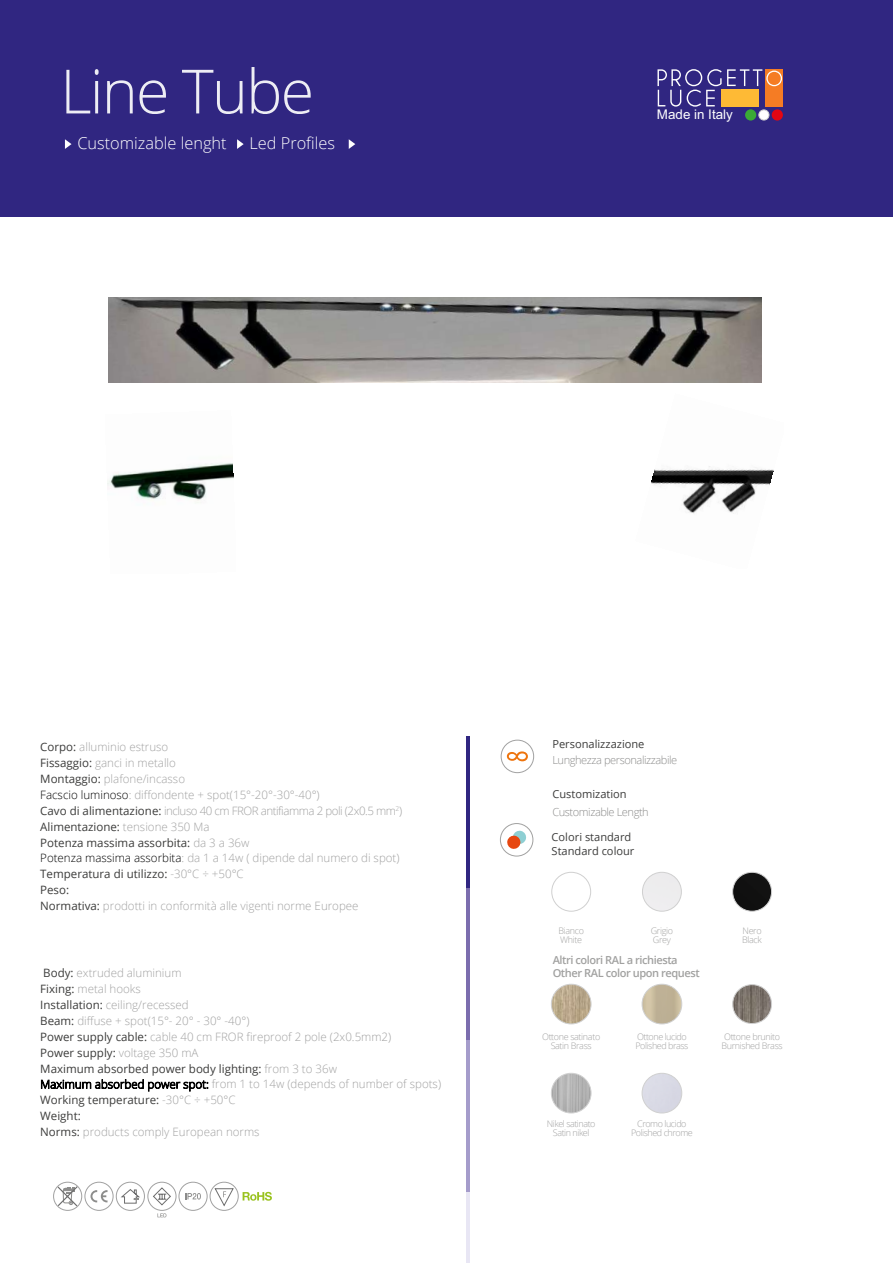
<style>
.page{position:relative;width:893px;height:1263px;background:#fff}
.page>*{position:absolute;margin:0;border:0;box-sizing:border-box;transform-origin:0 0}
.t1{font:300 61.05px "Open Sans";letter-spacing:-.03em;color:#fff}
.t2{font:300 16.35px "Open Sans";color:#fff}
.t3{font:13.35px "Arial";color:#fff}
.t4{font:300 11.55px/15.9px "Open Sans";color:#a1a1a1}
.t5{font:11.1px/13.5px "Open Sans";color:#3c3c3b}
.t6{font:600 11.1px/13.5px "Open Sans";letter-spacing:-.04em;color:#a1a1a0}
.t7{font:300 11.1px "Open Sans";letter-spacing:-.04em;color:#8c8c8b}
.t8{font:300 9px/9px "Open Sans";letter-spacing:-.05em;color:#a1a1a1;text-align:center}
.t9{font:300 9px/9px "Open Sans";letter-spacing:-.04em;color:#a1a1a0}
.s1{font-weight:400;color:#3c3c3b}
.s2{color:#000}
</style>
<div class="page">
<div style="left:0;top:0;width:893px;height:216px;background:#302681"></div>
<svg style="left:65px;top:139px;width:7px;height:10px"></svg>
<svg style="left:237px;top:139px;width:7px;height:10px"></svg>
<svg style="left:349px;top:139px;width:6px;height:10px"></svg>
<hr style="left:466px;top:736px;width:3px;height:152px;background:#302681">
<hr style="left:466px;top:888px;width:3px;height:152px;background:#7b6dae">
<hr style="left:466px;top:1040px;width:3px;height:152px;background:#a59ccb">
<hr style="left:466px;top:1192px;width:3px;height:71px;background:#e8e6f4">
<svg style="left:157px;top:1213px;width:9px;height:4px"></svg>
<svg style="left:119px;top:1188px;width:21px;height:16px"></svg>
<svg style="left:185px;top:1193px;width:16px;height:6px"></svg>
<svg style="left:153px;top:1187px;width:18px;height:19px"></svg>
<svg style="left:214px;top:1188px;width:20px;height:18px"></svg>
<svg style="left:243px;top:1192px;width:29px;height:9px"></svg>
<svg style="left:91px;top:1190px;width:17px;height:12px"></svg>
<div style="left:84px;top:1182px;width:30px;height:29px;border:1px solid #a1a1a1;border-radius:50%"></div>
<div style="left:116px;top:1182px;width:29px;height:29px;border:1px solid #a1a1a1;border-radius:50%"></div>
<div style="left:147px;top:1182px;width:30px;height:29px;border:1px solid #a1a1a1;border-radius:50%"></div>
<div style="left:178px;top:1182px;width:30px;height:29px;border:1px solid #a1a1a1;border-radius:50%"></div>
<div style="left:210px;top:1182px;width:29px;height:29px;border:1px solid #a1a1a1;border-radius:50%"></div>
<svg style="left:56px;top:1185px;width:23px;height:23px"></svg>
<div style="left:53px;top:1182px;width:29px;height:29px;border:1px solid #a1a1a1;border-radius:50%"></div>
<svg style="left:507px;top:751px;width:21px;height:10px"></svg>
<div style="left:501px;top:740px;width:33px;height:33px;border:1px solid #a1a1a1;border-radius:50%"></div>
<img style="left:552px;top:872px;width:39px;height:39px;border-radius:19px">
<div style="left:552px;top:872px;width:39px;height:39px;border:1px solid #d0d0d0;border-radius:50%"></div>
<img style="left:642px;top:872px;width:39px;height:39px;border-radius:19px">
<div style="left:642px;top:872px;width:39px;height:39px;border:1px solid #d0d0d0;border-radius:50%"></div>
<img style="left:733px;top:872px;width:38px;height:39px;border-radius:19px">
<div style="left:732px;top:872px;width:40px;height:39px;border:1px solid #d0d0d0;border-radius:50%"></div>
<div style="left:500px;top:823px;width:33px;height:33px;border:1px solid #a1a1a0;border-radius:50%"></div>
<svg style="left:507px;top:830px;width:19px;height:19px"></svg>
<img style="left:733px;top:985px;width:38px;height:38px;border-radius:19px">
<div style="left:732px;top:984px;width:40px;height:40px;border:1px solid #d0d0d0;border-radius:50%"></div>
<div style="left:642px;top:1073px;width:40px;height:40px;border:1px solid #d0d0d0;border-radius:50%"></div>
<img style="left:551px;top:984px;width:40px;height:40px;border-radius:20px">
<div style="left:551px;top:984px;width:40px;height:40px;border:1px solid #d0d0d0;border-radius:50%"></div>
<img style="left:551px;top:1073px;width:40px;height:40px;border-radius:20px">
<div style="left:551px;top:1073px;width:40px;height:40px;border:1px solid #d0d0d0;border-radius:50%"></div>
<img style="left:642px;top:984px;width:40px;height:40px;border-radius:20px">
<div style="left:642px;top:984px;width:40px;height:40px;border:1px solid #d0d0d0;border-radius:50%"></div>
<img style="left:651px;top:466px;width:123px;height:48px">
<img style="left:107px;top:463px;width:127px;height:40px">
<img style="left:109px;top:297px;width:653px;height:86px">
<div style="left:765px;top:69px;width:18px;height:38px;background:#f57c24"></div>
<svg style="left:657px;top:69px;width:125px;height:38px"></svg>
<div style="left:745px;top:109px;width:11px;height:12px;background:#3aaa35;border-radius:50%"></div>
<div style="left:758px;top:109px;width:11px;height:11px;background:#fff;border:1px solid #d0d0d0;border-radius:50%"></div>
<div style="left:772px;top:109px;width:11px;height:12px;background:#e30613;border-radius:50%"></div>
<h1 class="t1" style="left:60px;top:49px;width:255px">Line Tube</h1>
<h2 class="t2" style="left:77px;top:132px;width:151px">Customizable lenght</h2>
<h2 class="t2" style="left:249px;top:132px;width:87px">Led Profiles</h2>
<p class="t3" style="left:657px;top:110px;width:77px">Made in Italy</p>
<p class="t4" style="left:40px;top:739px;width:364px"><span class="s1">Corpo:</span> alluminio estruso<br><span class="s1">Fissaggio:</span> ganci in metallo<br><span class="s1">Montaggio:</span> plafone/incasso<br><span class="s2">Facscio luminoso</span>: diffondente + spot(15°-20°-30°-40°)<br><span class="s1">Cavo di alimentazione:</span> incluso 40 cm FROR antifiamma 2 poli (2x0.5 mm<sup>2</sup>)<br><span class="s1">Alimentazione:</span> tensione 350 Ma<br><span class="s1">Potenza massima assorbita:</span> da 3 a 36w<br><span class="s2">Potenza massima assorbita</span>: da 1 a 14w ( dipende dal numero di spot)<br><span class="s1">Temperatura di utilizzo:</span> -30°C ÷ +50°C<br><span class="s1">Peso:<br>Normativa:</span> prodotti in conformità alle vigenti norme Europee</p>
<p class="t4" style="left:40px;top:965px;width:402px"><span class="s1">Body:</span> extruded aluminium<br><span class="s1">Fixing:</span> metal hooks<br><span class="s1">Installation:</span> ceiling/recessed<br><span class="s1">Beam</span><span class="s1">:</span> diffuse + spot(15°- 20° - 30° -40°)<br><span class="s1">Power supply cable:</span> cable 40 cm FROR fireproof 2 pole (2x0.5mm2)<br><span class="s1">Power supply:</span> voltage 350 mA<br><span class="s1">Maximum absorbed power</span> <span class="s1">body lighting</span><span class="s1">:</span> from 3 to 36w<br><span class="s2">Maximum absorbed power spot:</span> from 1 to 14w (depends of number of spots)<br><span class="s1">Working temperature:</span> -30°C ÷ +50°C<br><span class="s1">Weight:<br>Norms:</span> products comply European norms</p>
<p class="t5" style="left:552px;top:737px;width:94px">Personalizzazione</p>
<p class="t7" style="left:552px;top:752px;width:126px">Lunghezza personalizzabile</p>
<p class="t5" style="left:552px;top:787px;width:76px">Customization</p>
<p class="t7" style="left:552px;top:805px;width:98px">Customizable Length</p>
<p class="t5" style="left:552px;top:830px;width:84px">Colori standard<br>Standard colour</p>
<p class="t9" style="left:558px;top:926px;width:27px">Bianco<br>White</p>
<p class="t9" style="left:651px;top:926px;width:24px">Grigio<br>Grey</p>
<p class="t9" style="left:742px;top:926px;width:21px">Nero<br>Black</p>
<p class="t6" style="left:553px;top:953px;width:149px">Altri colori RAL a richiesta<br>Other RAL color upon request</p>
<p class="t8" style="left:542px;top:1032px;width:60px">Ottone satinato<br>Satin Brass</p>
<p class="t8" style="left:635px;top:1032px;width:54px;text-align:left">Ottone lucido<br>Polished brass</p>
<p class="t8" style="left:721px;top:1032px;width:63px;text-align:left">Ottone brunito<br>Burnished Brass</p>
<p class="t8" style="left:547px;top:1118px;width:50px">Nikel satinato<br>Satin nikel</p>
<p class="t8" style="left:631px;top:1118px;width:63px">Cromo lucido<br>Polished chrome</p>
</div>
